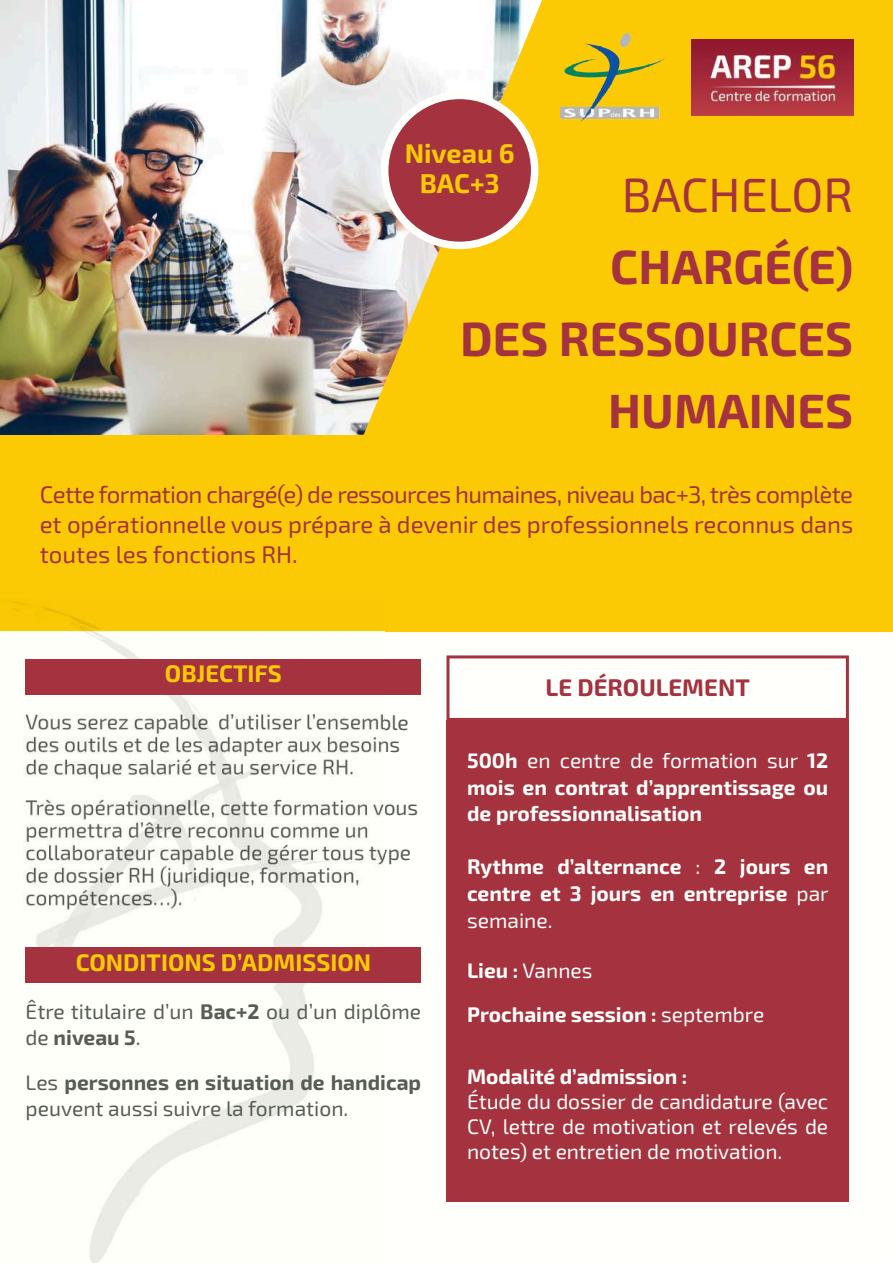
<style>
.page{position:relative;width:893px;height:1263px;background:#fff}
.page>*{position:absolute;margin:0;border:0;box-sizing:border-box;transform-origin:0 0}
.t1{font:700 48px/72px "Exo 2";color:#a4323f;text-align:right}
.t2{font:48px "Exo 2";color:#a4323f}
.t3{font:700 27px/30px "Exo 2";color:#fbca05;text-align:center}
.t4{font:24px/30.3px "Exo 2";color:#a4323f;text-align:justify}
.t5{font:700 24px "Exo 2";color:#fbca05}
.t6{font:700 24px "Exo 2";color:#a4323f}
.t7{font:700 21px/26.5px "Exo 2";color:#fffffc;text-align:justify}
.t8{font:21px/26.5px "Exo 2";color:#575c55}
.t9{font:21px/25.2px "Exo 2";letter-spacing:-.005em;color:#fffffc;text-align:justify}
.s1{font-weight:700}
.s2{font-weight:400}
</style>
<div class="page">
<img style="left:0;top:0;width:363px;height:435px">
<div style="left:546px;top:0;width:347px;height:631px;background:#fbca05"></div>
<div style="left:0;top:435px;width:893px;height:196px;background:#fbca05"></div>
<svg style="left:363px;top:0;width:303px;height:435px;fill:#fbca05"></svg>
<div style="left:381px;top:92px;width:157px;height:157px;background:#a4323f;border:8px solid #fffffc;border-radius:50%"></div>
<img style="left:691px;top:39px;width:162px;height:77px">
<img style="left:561px;top:33px;width:104px;height:89px">
<img style="left:0;top:602px;width:385px;height:661px">
<div style="left:26px;top:947px;width:395px;height:36px;background:#a4323f"></div>
<div style="left:26px;top:659px;width:395px;height:35px;background:#a4323f"></div>
<svg style="left:446px;top:655px;width:403px;height:65px"></svg>
<div style="left:446px;top:720px;width:403px;height:482px;background:#a4323f"></div>
<p class="t3" style="left:405px;top:141px;width:111px">Niveau 6<br>BAC+3</p>
<h1 class="t2" style="left:622px;top:178px;width:233px">BACHELOR</h1>
<h1 class="t1" style="left:460px;top:235px;width:395px">CHARGÉ(E)<br>DES RESSOURCES<br>HUMAINES</h1>
<p class="t4" style="left:40px;top:482px;width:815px">Cette formation chargé(e) de ressources humaines, niveau bac+3, très complète et opérationnelle vous prépare à devenir des professionnels reconnus dans toutes les fonctions RH.</p>
<p class="t5" style="left:165px;top:665px;width:118px">OBJECTIFS</p>
<p class="t5" style="left:76px;top:954px;width:297px">CONDITIONS D’ADMISSION</p>
<p class="t8" style="left:26px;top:1000px;width:397px">Être titulaire d’un <span class="s1">Bac+2</span> ou d’un diplôme de <span class="s1">niveau 5</span>.</p>
<p class="t8" style="left:26px;top:1071px;width:397px">Les <span class="s1">personnes en situation de handicap </span>peuvent aussi suivre la formation.</p>
<p class="t6" style="left:546px;top:679px;width:206px">LE DÉROULEMENT</p>
<p class="t7" style="left:467px;top:749px;width:363px">500h <span class="s2">en centre de formation sur</span> 12 mois en contrat d’apprentissage ou de professionnalisation</p>
<p class="t7" style="left:467px;top:856px;width:363px">Rythme d’alternance <span class="s2">:</span> 2 jours en centre et 3 jours en entreprise <span class="s2">par semaine.</span></p>
<p class="t7" style="left:467px;top:950px;width:299px;line-height:44.5px">Lieu : <span class="s2">Vannes<br></span>Prochaine session : <span class="s2">septembre</span></p>
<p class="t7" style="left:467px;top:1065px;width:222px">Modalité d’admission :</p>
<p class="t9" style="left:467px;top:1091px;width:363px">Étude du dossier de candidature (avec CV, lettre de motivation et relevés de notes) et entretien de motivation.</p>
</div>
